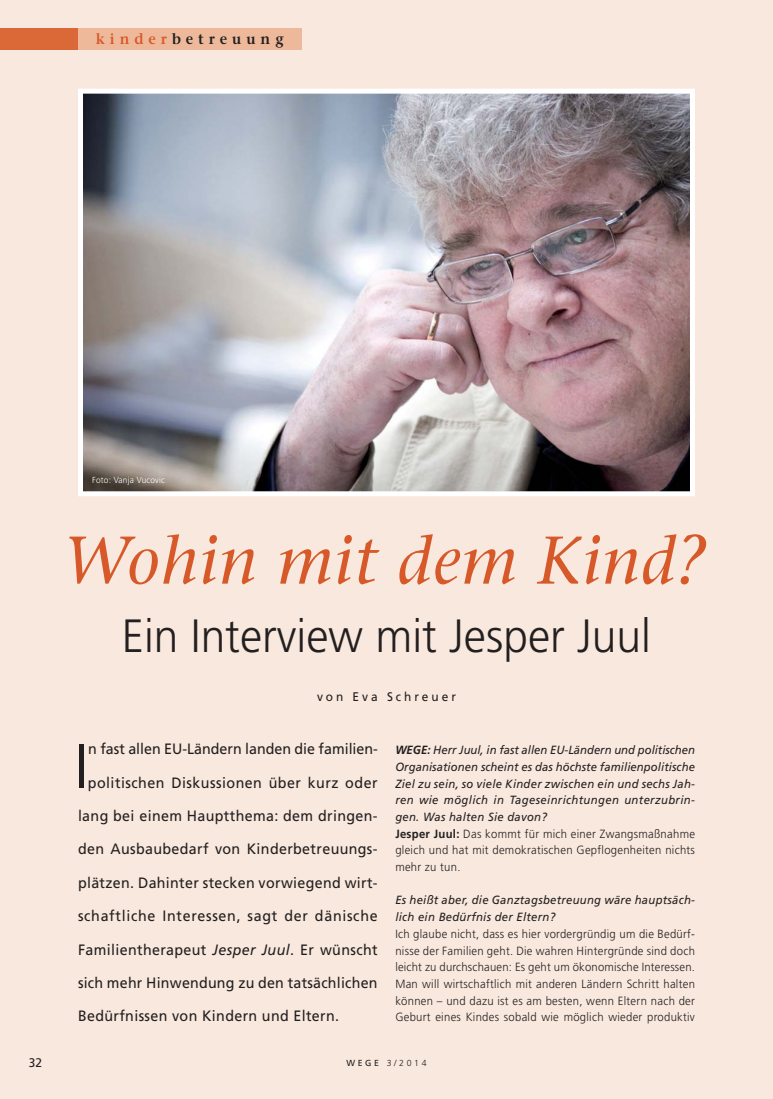
<style>
.page{position:relative;width:773px;height:1099px;background:#fff}
.page>*{position:absolute;margin:0;border:0;box-sizing:border-box;transform-origin:0 0}
.t1{font:italic 500 67.12px "Stone Serif Std";letter-spacing:.025em;color:#d75929;scale:.95 1}
.t2{font:300 62.75px "Frutiger";color:#231f20;scale:.95 1}
.t3{font:300 46.62px "Frutiger";color:#231f20;scale:.95 1}
.t4{font:15px "Frutiger";letter-spacing:.025em;color:#231f20;scale:.95 1}
.t5{font:15px "Frutiger";color:#231f20;scale:.95 1}
.t6{font:15px "Frutiger";letter-spacing:.05em;color:#231f20;scale:.95 1}
.t7{font:600 15px "Stone Serif Std";letter-spacing:.35em;color:#231f20;scale:.95 1}
.t8{font:12.5px "Frutiger";letter-spacing:.25em;color:#231f20;scale:.95 1}
.t9{font:italic 11.88px/16.6px "Frutiger";letter-spacing:.025em;color:#231f20;scale:.95 1}
.t10{font:300 11.88px/16.6px "Frutiger";letter-spacing:.025em;color:#231f20;text-align:justify;scale:.95 1}
.t11{font:300 8.75px "Frutiger";letter-spacing:.025em;color:#fff;scale:.95 1}
.t12{font:300 8.75px "Frutiger";color:#231f20}
.s1{color:#d75929}
.s2{font-style:italic}
.s3{font-weight:700}
.s4{font-weight:700;font-style:normal}
.s5{font-weight:300;font-style:normal}
.s6{font-weight:400}
</style>
<div class="page">
<div style="left:0;top:0;width:772px;height:1098px;background:#f8e8dd"></div>
<div style="left:0;top:28px;width:301px;height:22px;background:#da6937"></div>
<div style="left:78px;top:28px;width:223px;height:22px;background:#eeb99b"></div>
<img style="left:84px;top:95px;width:604px;height:395px">
<div style="left:78px;top:89px;width:616px;height:407px;border:5px solid #fff"></div>
<p class="t7" style="left:96px;top:32px;width:199px"><span class="s1">kinder</span>betreuung</p>
<p class="t11" style="left:92px;top:477px;width:78px">Foto: Vanja Vucovic</p>
<h1 class="t1" style="left:63px;top:521px;width:678px">Wohin mit dem Kind?</h1>
<h3 class="t3" style="left:122px;top:616px;width:558px">Ein Interview mit Jesper Juul</h3>
<p class="t8" style="left:317px;top:692px;width:148px">von Eva Schreuer</p>
<h2 class="t2" style="left:74px;top:740px;width:15px">I</h2>
<p class="t5" style="left:88px;top:743px;width:306px">n fast allen EU-Ländern landen die familien-</p>
<p class="t4" style="left:88px;top:776px;width:306px">politischen Diskussionen über kurz oder</p>
<p class="t4" style="left:78px;top:809px;width:317px">lang bei einem Hauptthema: dem dringen-</p>
<p class="t4" style="left:78px;top:843px;width:317px">den Ausbaubedarf von Kinderbetreuungs-</p>
<p class="t4" style="left:78px;top:876px;width:317px">plätzen. Dahinter stecken vorwiegend wirt-</p>
<p class="t6" style="left:78px;top:909px;width:317px">schaftliche Interessen, sagt der dänische</p>
<p class="t4" style="left:78px;top:943px;width:317px">Familientherapeut <span class="s2">Jesper Juul</span>. Er wünscht</p>
<p class="t4" style="left:78px;top:976px;width:317px">sich mehr Hinwendung zu den tatsächlichen</p>
<p class="t4" style="left:78px;top:1009px;width:276px">Bedürfnissen von Kindern und Eltern.</p>
<p class="t9" style="left:395px;top:742px;width:317px"><span class="s3">WEGE:</span> Herr Juul, in fast allen EU-Ländern und politischen Organisationen scheint es das höchste familienpolitische Ziel zu sein, so viele Kinder zwischen ein und sechs Jah&shy;ren wie möglich in Tageseinrichtungen unterzubrin&shy;gen. Was halten Sie davon?<br><span class="s4">Jesper Juul:</span> <span class="s5">Das kommt für mich einer Zwangsmaßnahme gleich und hat mit demokratischen Gepflogenheiten nichts mehr zu tun.</span></p>
<p class="t9" style="left:395px;top:892px;width:317px">Es heißt aber, die Ganztagsbetreuung wäre hauptsäch&shy;lich ein Bedürfnis der Eltern?</p>
<p class="t10" style="left:395px;top:926px;width:317px">Ich glaube nicht, dass es hier vordergründig um die Bedürf&shy;nisse der Familien geht. Die wahren Hintergründe sind doch leicht zu durchschauen: Es geht um ökonomische Interessen.<br>Man will wirtschaftlich mit anderen Ländern Schritt halten können – und dazu ist es am besten, wenn Eltern nach der Geburt eines Kindes sobald wie möglich wieder produktiv</p>
<p class="t8" style="left:29px;top:1057px;width:16px">32</p>
<p class="t12" style="left:346px;top:1059px;width:82px"><span class="s6">WEGE</span> 3/2014</p>
</div>
